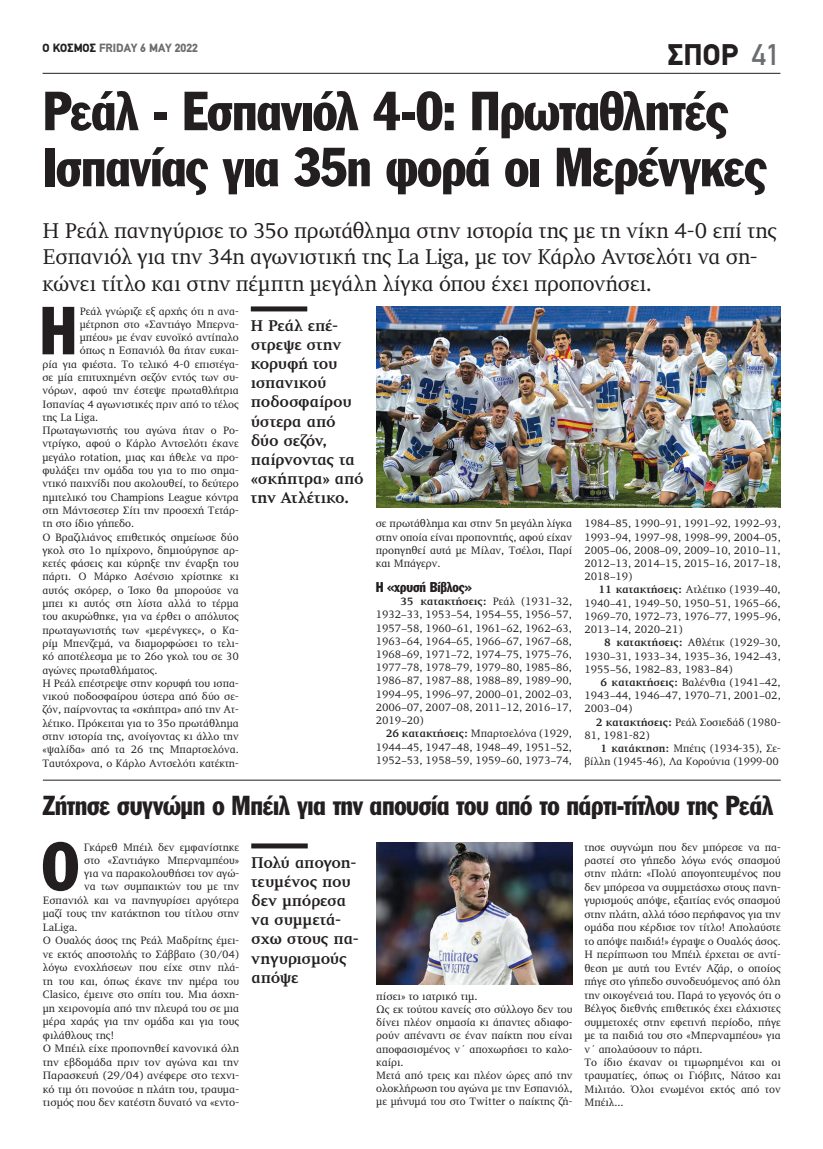
<style>
.page{position:relative;width:823px;height:1149px;background:#fff}
.page>*{position:absolute;margin:0;border:0;box-sizing:border-box;transform-origin:0 0}
.t1{font:66.6px "Franklin Gothic Greek Cond";color:#231f20}
.t2{font:54px/56px "Franklin Gothic Greek Cond";letter-spacing:-.015em;color:#231f20}
.t3{font:900 30px "PF Din Text";color:#231f20}
.t4{font:27px "Franklin Gothic Greek Cond";letter-spacing:-.015em;color:#231f20}
.t5{font:22px/26.4px "PF Diplomat";letter-spacing:-.01em;color:#231f20}
.t6{font:700 16px/19.2px "PF Diplomat";letter-spacing:-.015em;color:#231f20}
.t7{font:14px "Franklin Gothic Greek Cond";letter-spacing:-.01em;color:#231f20}
.t8{font:900 12px "PF Din Text";color:#6c6d70}
.t9{font:11px/13.2px "PF Diplomat";color:#231f20;text-align:justify}
.s1{color:#231f20}
.s2{font-weight:500;color:#6c6d70}
.s3{font-weight:700}
</style>
<div class="page">
<hr style="left:43px;top:73px;width:737px;height:1px;background:#231f20">
<div style="left:251px;top:843px;width:56px;height:5px;background:#231f20"></div>
<div style="left:251px;top:306px;width:56px;height:5px;background:#231f20"></div>
<img style="left:376px;top:306px;width:403px;height:201px">
<img style="left:376px;top:842px;width:196px;height:142px">
<hr style="left:43px;top:779px;width:737px;height:1px;background:#231f20">
<p class="t8" style="left:43px;top:40px;width:157px"><span class="s1">Ο ΚΟΣΜΟΣ</span> FRIDAY 6 MAY 2022</p>
<h3 class="t3" style="left:667px;top:37px;width:114px">ΣΠΟΡ <span class="s2">41</span></h3>
<h2 class="t2" style="left:43px;top:83px;width:726px">Ρεάλ - Εσπανιόλ 4-0: Πρωταθλητές<br>Ισπανίας για 35η φορά οι Μερένγκες</h2>
<h3 class="t5" style="left:42px;top:217px;width:735px">Η Ρεάλ πανηγύρισε το 35ο πρωτάθλημα στην ιστορία της με τη νίκη 4-0 επί της<br>Εσπανιόλ για την 34η αγωνιστική της La Liga, με τον Κάρλο Αντσελότι να ση&shy;κώνει τίτλο και στην πέμπτη μεγάλη λίγκα όπου έχει προπονήσει.</h3>
<h1 class="t1" style="left:40px;top:293px;width:39px">Η</h1>
<p class="t9" style="left:80px;top:304px;width:160px">Ρεάλ γνώριζε εξ αρχής ότι η ανα-</p>
<p class="t9" style="left:80px;top:318px;width:160px">μέτρηση στο «Σαντιάγο Μπερνα-</p>
<p class="t9" style="left:80px;top:331px;width:160px">μπέου» με έναν ευνοϊκό αντίπαλο</p>
<p class="t9" style="left:80px;top:344px;width:160px">όπως η Εσπανιόλ θα ήταν ευκαι-</p>
<p class="t9" style="left:42px;top:357px;width:198px">ρία για φιέστα. Το τελικό 4-0 επιστέγα-</p>
<p class="t9" style="left:42px;top:371px;width:198px">σε μία επιτυχημένη σεζόν εντός των συ-</p>
<p class="t9" style="left:42px;top:384px;width:198px">νόρων, αφού την έστεψε πρωταθλήτρια</p>
<p class="t9" style="left:42px;top:397px;width:198px">Ισπανίας 4 αγωνιστικές πριν από το τέλος</p>
<p class="t9" style="left:42px;top:410px;width:57px">της La Liga.</p>
<p class="t9" style="left:42px;top:424px;width:198px">Πρωταγωνιστής του αγώνα ήταν ο Ρο-</p>
<p class="t9" style="left:42px;top:437px;width:198px">ντρίγκο, αφού ο Κάρλο Αντσελότι έκανε</p>
<p class="t9" style="left:42px;top:450px;width:198px">μεγάλο rotation, μιας και ήθελε να προ-</p>
<p class="t9" style="left:42px;top:464px;width:198px">φυλάξει την ομάδα του για το πιο σημα-</p>
<p class="t9" style="left:42px;top:477px;width:198px">ντικό παιχνίδι που ακολουθεί, το δεύτερο</p>
<p class="t9" style="left:42px;top:490px;width:198px">ημιτελικό του Champions League κόντρα</p>
<p class="t9" style="left:42px;top:503px;width:198px">στη Μάντσεστερ Σίτι την προσεχή Τετάρ-</p>
<p class="t9" style="left:42px;top:517px;width:93px">τη στο ίδιο γήπεδο.</p>
<p class="t9" style="left:42px;top:530px;width:198px">Ο Βραζιλιάνος επιθετικός σημείωσε δύο</p>
<p class="t9" style="left:42px;top:543px;width:198px">γκολ στο 1ο ημίχρονο, δημιούργησε αρ-</p>
<p class="t9" style="left:42px;top:557px;width:198px">κετές φάσεις και κύρηξε την έναρξη του</p>
<p class="t9" style="left:42px;top:570px;width:198px">πάρτι. Ο Μάρκο Ασένσιο χρίστηκε κι</p>
<p class="t9" style="left:42px;top:583px;width:198px">αυτός σκόρερ, ο Ίσκο θα μπορούσε να</p>
<p class="t9" style="left:42px;top:597px;width:198px">μπει κι αυτός στη λίστα αλλά το τέρμα</p>
<p class="t9" style="left:42px;top:610px;width:198px">του ακυρώθηκε, για να έρθει ο απόλυτος</p>
<p class="t9" style="left:42px;top:623px;width:198px">πρωταγωνιστής των «μερένγκες», ο Κα-</p>
<p class="t9" style="left:42px;top:636px;width:198px">ρίμ Μπενζεμά, να διαμορφώσει το τελι-</p>
<p class="t9" style="left:42px;top:650px;width:198px">κό αποτέλεσμα με το 26ο γκολ του σε 30</p>
<p class="t9" style="left:42px;top:663px;width:116px">αγώνες πρωταθλήματος.</p>
<p class="t9" style="left:42px;top:676px;width:198px">Η Ρεάλ επέστρεψε στην κορυφή του ισπα-</p>
<p class="t9" style="left:42px;top:690px;width:198px">νικού ποδοσφαίρου ύστερα από δύο σε-</p>
<p class="t9" style="left:42px;top:703px;width:198px">ζόν, παίρνοντας τα «σκήπτρα» από την Ατ-</p>
<p class="t9" style="left:42px;top:716px;width:198px">λέτικο. Πρόκειται για το 35ο πρωτάθλημα</p>
<p class="t9" style="left:42px;top:729px;width:198px">στην ιστορία της, ανοίγοντας κι άλλο την</p>
<p class="t9" style="left:42px;top:743px;width:198px">«ψαλίδα» από τα 26 της Μπαρτσελόνα.</p>
<p class="t9" style="left:42px;top:756px;width:198px">Ταυτόχρονα, ο Κάρλο Αντσελότι κατέκτη-</p>
<h3 class="t6" style="left:251px;top:315px;width:114px">Η Ρεάλ επέ&shy;στρεψε στην κορυφή του ισπανικού ποδοσφαίρου ύστερα από δύο σεζόν, παίρνοντας τα «σκήπτρα» από την Ατλέτικο.</h3>
<p class="t9" style="left:375px;top:517px;width:198px">σε πρωτάθλημα και στην 5η μεγάλη λίγκα στην οποία είναι προπονητής, αφού είχαν προηγηθεί αυτά με Μίλαν, Τσέλσι, Παρί και Μπάγερν.</p>
<p class="t7" style="left:375px;top:579px;width:98px">Η «χρυσή Βίβλος»</p>
<p class="t9" style="left:375px;top:595px;width:198px;text-indent:24px"><span class="s3">35 κατακτήσεις:</span> Ρεάλ (1931–32, 1932–33, 1953–54, 1954–55, 1956–57, 1957–58, 1960–61, 1961–62, 1962–63, 1963–64, 1964–65, 1966–67, 1967–68, 1968–69, 1971–72, 1974–75, 1975–76, 1977–78, 1978–79, 1979–80, 1985–86, 1986–87, 1987–88, 1988–89, 1989–90, 1994–95, 1996–97, 2000–01, 2002–03, 2006–07, 2007–08, 2011–12, 2016–17, 2019–20)</p>
<p class="t9" style="left:375px;top:727px;width:198px;text-indent:10px"><span class="s3">26 κατακτήσεις:</span> Μπαρτσελόνα (1929, 1944–45, 1947–48, 1948–49, 1951–52, 1952–53, 1958–59, 1959–60, 1973–74,</p>
<p class="t9" style="left:584px;top:517px;width:198px">1984–85, 1990–91, 1991–92, 1992–93, 1993–94, 1997–98, 1998–99, 2004–05, 2005–06, 2008–09, 2009–10, 2010–11, 2012–13, 2014–15, 2015–16, 2017–18, 2018–19)</p>
<p class="t9" style="left:584px;top:583px;width:198px;text-indent:14px"><span class="s3">11 κατακτήσεις:</span> Ατλέτικο (1939–40, 1940–41, 1949–50, 1950–51, 1965–66, 1969–70, 1972–73, 1976–77, 1995–96, 2013–14, 2020–21)</p>
<p class="t9" style="left:584px;top:636px;width:198px;text-indent:20px"><span class="s3">8 κατακτήσεις:</span> Αθλέτικ (1929–30, 1930–31, 1933–34, 1935–36, 1942–43, 1955–56, 1982–83, 1983–84)</p>
<p class="t9" style="left:584px;top:675px;width:198px;text-indent:16px"><span class="s3">6 κατακτήσεις:</span> Βαλένθια (1941–42, 1943–44, 1946–47, 1970–71, 2001–02, 2003–04)</p>
<p class="t9" style="left:584px;top:715px;width:198px;text-indent:11px"><span class="s3">2 κατακτήσεις:</span> Ρεάλ Σοσιεδάδ (1980-<br>81, 1981-82)</p>
<p class="t9" style="left:584px;top:741px;width:198px;text-align:right"><span class="s3">1 κατάκτηση:</span> Μπέτις (1934-35), Σε&shy;βίλλη (1945-46), Λα Κορούνια (1999-00</p>
<h3 class="t4" style="left:43px;top:790px;width:732px">Ζήτησε συγνώμη ο Μπέιλ για την απουσία του από το πάρτι-τίτλου της Ρεάλ</h3>
<h1 class="t1" style="left:42px;top:828px;width:38px">Ο</h1>
<p class="t9" style="left:84px;top:840px;width:156px">Γκάρεθ Μπέιλ δεν εμφανίστηκε</p>
<p class="t9" style="left:84px;top:853px;width:156px">στο «Σαντιάγκο Μπερναμπέου»</p>
<p class="t9" style="left:84px;top:866px;width:156px">για να παρακολουθήσει τον αγώ-</p>
<p class="t9" style="left:84px;top:879px;width:156px">να των συμπαικτών του με την</p>
<p class="t9" style="left:43px;top:893px;width:198px">Εσπανιόλ και να πανηγυρίσει αργότερα</p>
<p class="t9" style="left:43px;top:906px;width:198px">μαζί τους την κατάκτηση του τίτλου στην</p>
<p class="t9" style="left:43px;top:920px;width:36px">LaLiga.</p>
<p class="t9" style="left:43px;top:933px;width:198px">Ο Ουαλός άσος της Ρεάλ Μαδρίτης έμει-</p>
<p class="t9" style="left:43px;top:947px;width:198px">νε εκτός αποστολής το Σάββατο (30/04)</p>
<p class="t9" style="left:43px;top:960px;width:198px">λόγω ενοχλήσεων που είχε στην πλά-</p>
<p class="t9" style="left:43px;top:974px;width:198px">τη του και, όπως έκανε την ημέρα του</p>
<p class="t9" style="left:43px;top:988px;width:198px">Clasico, έμεινε στο σπίτι του. Μια άσχη-</p>
<p class="t9" style="left:43px;top:1001px;width:198px">μη χειρονομία από την πλευρά του σε μια</p>
<p class="t9" style="left:43px;top:1015px;width:198px">μέρα χαράς για την ομάδα και για τους</p>
<p class="t9" style="left:43px;top:1028px;width:72px">φιλάθλους της!</p>
<p class="t9" style="left:43px;top:1041px;width:198px">Ο Μπέιλ είχε προπονηθεί κανονικά όλη</p>
<p class="t9" style="left:43px;top:1055px;width:198px">την εβδομάδα πριν τον αγώνα και την</p>
<p class="t9" style="left:43px;top:1069px;width:198px">Παρασκευή (29/04) ανέφερε στο τεχνι-</p>
<p class="t9" style="left:43px;top:1082px;width:198px">κό τιμ ότι πονούσε η πλάτη του, τραυμα-</p>
<p class="t9" style="left:43px;top:1096px;width:198px">τισμός που δεν κατέστη δυνατό να «εντο-</p>
<h3 class="t6" style="left:251px;top:852px;width:109px">Πολύ απογοη&shy;τευμένος που δεν μπόρεσα να συμμετά&shy;σχω στους πα&shy;νηγυρισμούς απόψε</h3>
<p class="t9" style="left:376px;top:989px;width:198px;text-align:left">πίσει» το ιατρικό τιμ.<br>Ως εκ τούτου κανείς στο σύλλογο δεν του δίνει πλέον σημασία κι άπαντες αδιαφο&shy;ρούν απέναντι σε έναν παίκτη που είναι αποφασισμένος ν΄ αποχωρήσει το καλο&shy;καίρι.<br>Μετά από τρεις και πλέον ώρες από την ολοκλήρωση του αγώνα με την Εσπανιόλ, με μήνυμά του στο Twitter ο παίκτης ζή-</p>
<p class="t9" style="left:584px;top:840px;width:198px;line-height:13.5px;text-align:left">τησε συγνώμη που δεν μπόρεσε να πα&shy;ραστεί στο γήπεδο λόγω ενός σπασμού στην πλάτη: «Πολύ απογοητευμένος που δεν μπόρεσα να συμμετάσχω στους πανη&shy;γυρισμούς απόψε, εξαιτίας ενός σπασμού στην πλάτη, αλλά τόσο περήφανος για την ομάδα που κέρδισε τον τίτλο! Απολαύστε το απόψε παιδιά!» έγραψε ο Ουαλός άσος.<br>Η περίπτωση του Μπέιλ έρχεται σε αντί&shy;θεση με αυτή του Εντέν Αζάρ, ο οποίος πήγε στο γήπεδο συνοδευόμενος από όλη την οικογένειά του. Παρά το γεγονός ότι ο Βέλγος διεθνής επιθετικός έχει ελάχιστες συμμετοχές στην εφετινή περίοδο, πήγε με τα παιδιά του στο «Μπερναμπέου» για ν΄ απολαύσουν το πάρτι.<br>Το ίδιο έκαναν οι τιμωρημένοι και οι τραυματίες, όπως οι Γιόβιτς, Νάτσο και Μιλιτάο. Όλοι ενωμένοι εκτός από τον Μπέιλ...</p>
</div>
